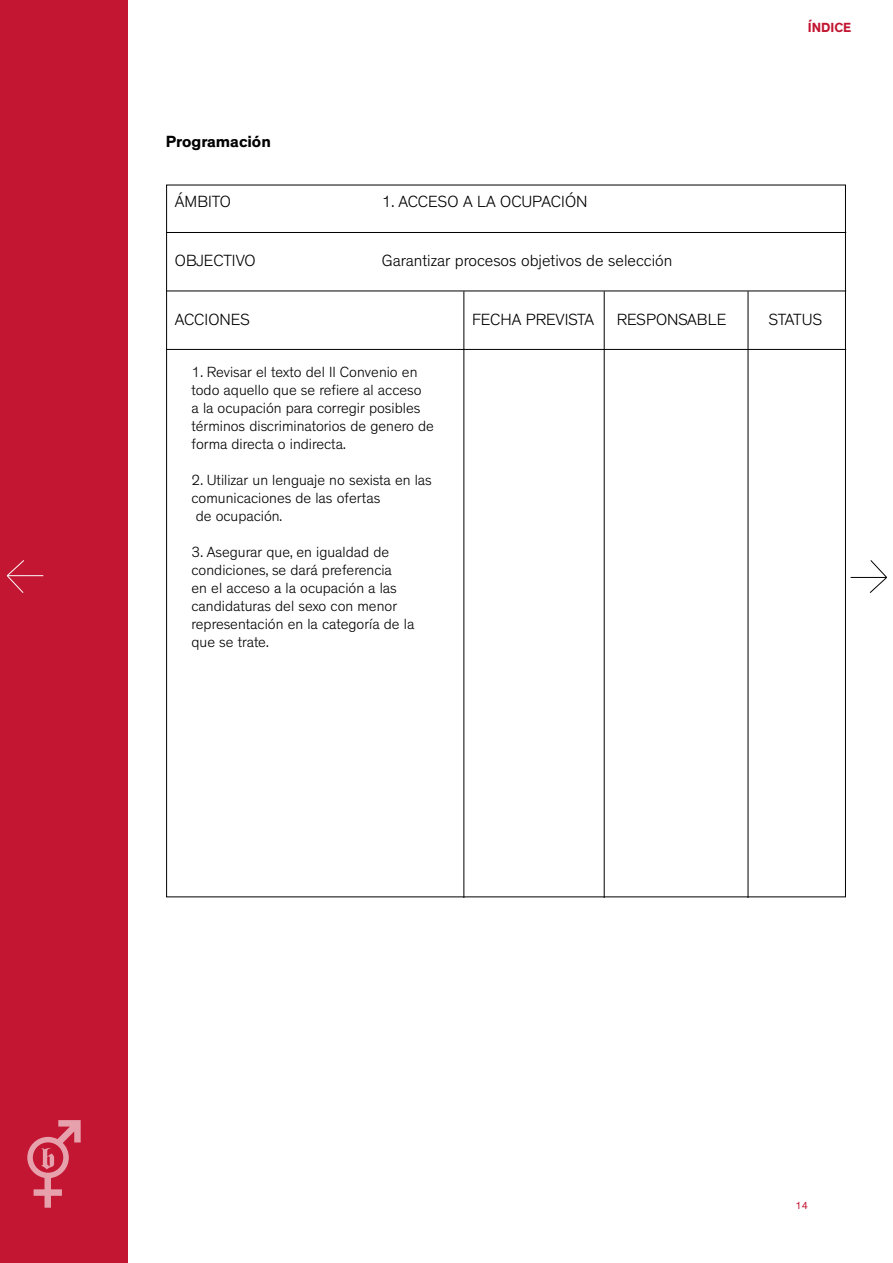
<style>
.page{position:relative;width:893px;height:1263px;background:#fff}
.page>*{position:absolute;margin:0;border:0;box-sizing:border-box;transform-origin:0 0}
.t1{font:300 16.5px "Theinhardt";color:#000}
.t2{font:700 16.5px "Theinhardt";color:#000}
.t3{font:300 15px/18px "Theinhardt";color:#000}
.t4{font:700 13.5px "Theinhardt";color:#c21632}
.t5{font:10.5px "Theinhardt";color:#c21632}
</style>
<div class="page">
<hr style="left:166px;top:349px;width:680px;height:1px;background:#000">
<hr style="left:166px;top:291px;width:680px;height:1px;background:#000">
<hr style="left:166px;top:232px;width:680px;height:1px;background:#000">
<hr style="left:463px;top:291px;width:1px;height:607px;background:#000">
<hr style="left:604px;top:291px;width:1px;height:607px;background:#000">
<hr style="left:748px;top:291px;width:1px;height:607px;background:#000">
<div style="left:0;top:0;width:128px;height:1263px;background:#c21632"></div>
<svg style="left:27px;top:1120px;width:54px;height:88px"></svg>
<hr style="left:851px;top:577px;width:35px;height:1px;background:#000">
<svg style="left:869px;top:560px;width:18px;height:33px"></svg>
<hr style="left:7px;top:575px;width:36px;height:1px;background:#fff">
<svg style="left:6px;top:560px;width:19px;height:33px"></svg>
<p class="t2" style="left:166px;top:131px;width:107px">Programación</p>
<p class="t1" style="left:175px;top:191px;width:57px">ÁMBITO</p>
<p class="t1" style="left:382px;top:191px;width:207px">1. ACCESO A LA OCUPACIÓN</p>
<p class="t1" style="left:175px;top:251px;width:82px">OBJECTIVO</p>
<p class="t1" style="left:382px;top:251px;width:292px">Garantizar procesos objetivos de selección</p>
<p class="t4" style="left:808px;top:19px;width:45px">ÍNDICE</p>
<p class="t1" style="left:175px;top:310px;width:77px">ACCIONES</p>
<p class="t1" style="left:472px;top:310px;width:123px">FECHA PREVISTA</p>
<p class="t1" style="left:617px;top:310px;width:111px">RESPONSABLE</p>
<p class="t1" style="left:769px;top:310px;width:55px">STATUS</p>
<p class="t3" style="left:192px;top:363px;width:244px">1. Revisar el texto del II Convenio en todo aquello que se refiere al acceso<br>a la ocupación para corregir posibles términos discriminatorios de genero de forma directa o indirecta.</p>
<p class="t3" style="left:192px;top:471px;width:242px">2. Utilizar un lenguaje no sexista en las comunicaciones de las ofertas<br>de ocupación.</p>
<p class="t3" style="left:192px;top:543px;width:224px">3. Asegurar que, en igualdad de condiciones, se dará preferencia<br>en el acceso a la ocupación a las candidaturas del sexo con menor representación en la categoría de la que se trate.</p>
<p class="t5" style="left:795px;top:1200px;width:14px">14</p>
</div>
